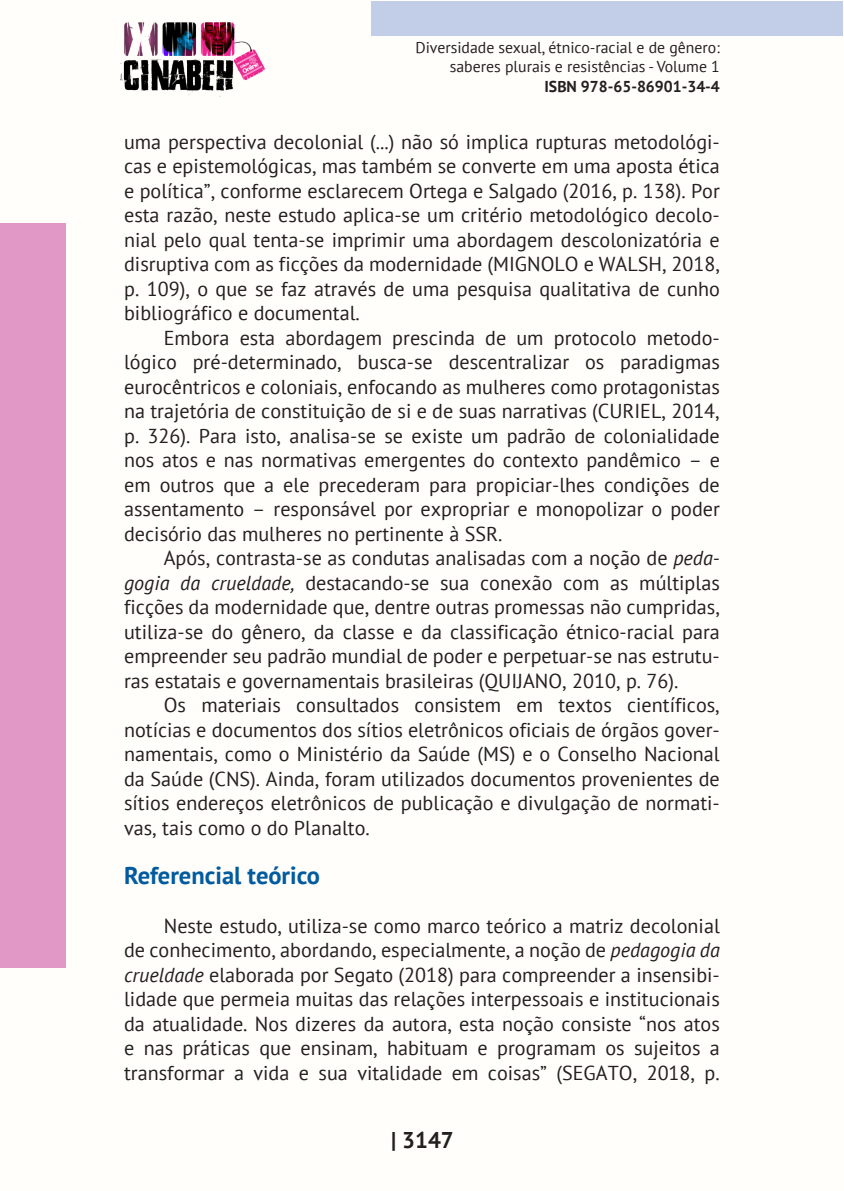
<style>
.page{position:relative;width:844px;height:1191px;background:#fff}
.page>*{position:absolute;margin:0;border:0;box-sizing:border-box;transform-origin:0 0}
._9_SUBTÍTULOS{font:700 24.5px "PT Sans";color:#015b9e}
.t1{font:700 22.75px "PT Sans";color:#231f20}
._8_CORPO{font:20.12px/24.5px "PT Sans";color:#231f20;text-align:justify}
.t2{font:15.75px/18.9px "PT Sans";color:#231f20;text-align:right}
.t3{font:700 15.75px "PT Sans";color:#231f20}
.s1{font-style:italic}
</style>
<div class="page">
<div style="left:0;top:0;width:843px;height:1191px;background:#fffefa"></div>
<div style="left:371px;top:1px;width:471px;height:35px;background:#c2cde7"></div>
<div style="left:0;top:223px;width:65px;height:744px;background:#e198c7"></div>
<img style="left:120px;top:22px;width:144px;height:75px">
<p class="t2" style="left:415px;top:38px;width:306px">Diversidade sexual, étnico-racial e de gênero: saberes plurais e resistências - Volume 1</p>
<p class="t3" style="left:544px;top:76px;width:177px">ISBN 978-65-86901-34-4</p>
<p class="_8_CORPO" style="left:124px;top:129px;width:597px">uma perspectiva decolonial (...) não só implica rupturas metodológi&shy;cas e epistemológicas, mas também se converte em uma aposta ética e política”, conforme esclarecem Ortega e Salgado (2016, p. 138). Por esta razão, neste estudo aplica-se um critério metodológico decolo&shy;nial pelo qual tenta-se imprimir uma abordagem descolonizatória e disruptiva com as ficções da modernidade (MIGNOLO e WALSH, 2018, p. 109), o que se faz através de uma pesquisa qualitativa de cunho bibliográfico e documental.</p>
<p class="_8_CORPO" style="left:124px;top:325px;width:597px;text-indent:40px">Embora esta abordagem prescinda de um protocolo metodo&shy;lógico pré-determinado, busca-se descentralizar os paradigmas eurocêntricos e coloniais, enfocando as mulheres como protagonistas na trajetória de constituição de si e de suas narrativas (CURIEL, 2014, p. 326). Para isto, analisa-se se existe um padrão de colonialidade nos atos e nas normativas emergentes do contexto pandêmico – e em outros que a ele precederam para propiciar-lhes condições de assentamento – responsável por expropriar e monopolizar o poder decisório das mulheres no pertinente à SSR.</p>
<p class="_8_CORPO" style="left:124px;top:545px;width:597px;text-indent:40px">Após, contrasta-se as condutas analisadas com a noção de <span class="s1">peda&shy;gogia da crueldade,</span> destacando-se sua conexão com as múltiplas ficções da modernidade que, dentre outras promessas não cumpridas, utiliza-se do gênero, da classe e da classificação étnico-racial para empreender seu padrão mundial de poder e perpetuar-se nas estrutu&shy;ras estatais e governamentais brasileiras (QUIJANO, 2010, p. 76).</p>
<p class="_8_CORPO" style="left:124px;top:692px;width:597px;text-indent:40px">Os materiais consultados consistem em textos científicos, notícias e documentos dos sítios eletrônicos oficiais de órgãos gover&shy;namentais, como o Ministério da Saúde (MS) e o Conselho Nacional da Saúde (CNS). Ainda, foram utilizados documentos provenientes de sítios endereços eletrônicos de publicação e divulgação de normati&shy;vas, tais como o do Planalto.</p>
<p class="_9_SUBTÍTULOS" style="left:124px;top:859px;width:197px">Referencial teórico</p>
<p class="_8_CORPO" style="left:124px;top:913px;width:597px;text-indent:40px">Neste estudo, utiliza-se como marco teórico a matriz decolonial de conhecimento, abordando, especialmente, a noção de <span class="s1">pedagogia da crueldade</span> elaborada por Segato (2018) para compreender a insensibi&shy;lidade que permeia muitas das relações interpessoais e institucionais da atualidade. Nos dizeres da autora, esta noção consiste “nos atos e nas práticas que ensinam, habituam e programam os sujeitos a transformar a vida e sua vitalidade em coisas” (SEGATO, 2018, p.</p>
<p class="t1" style="left:391px;top:1125px;width:64px">| 3147</p>
</div>
